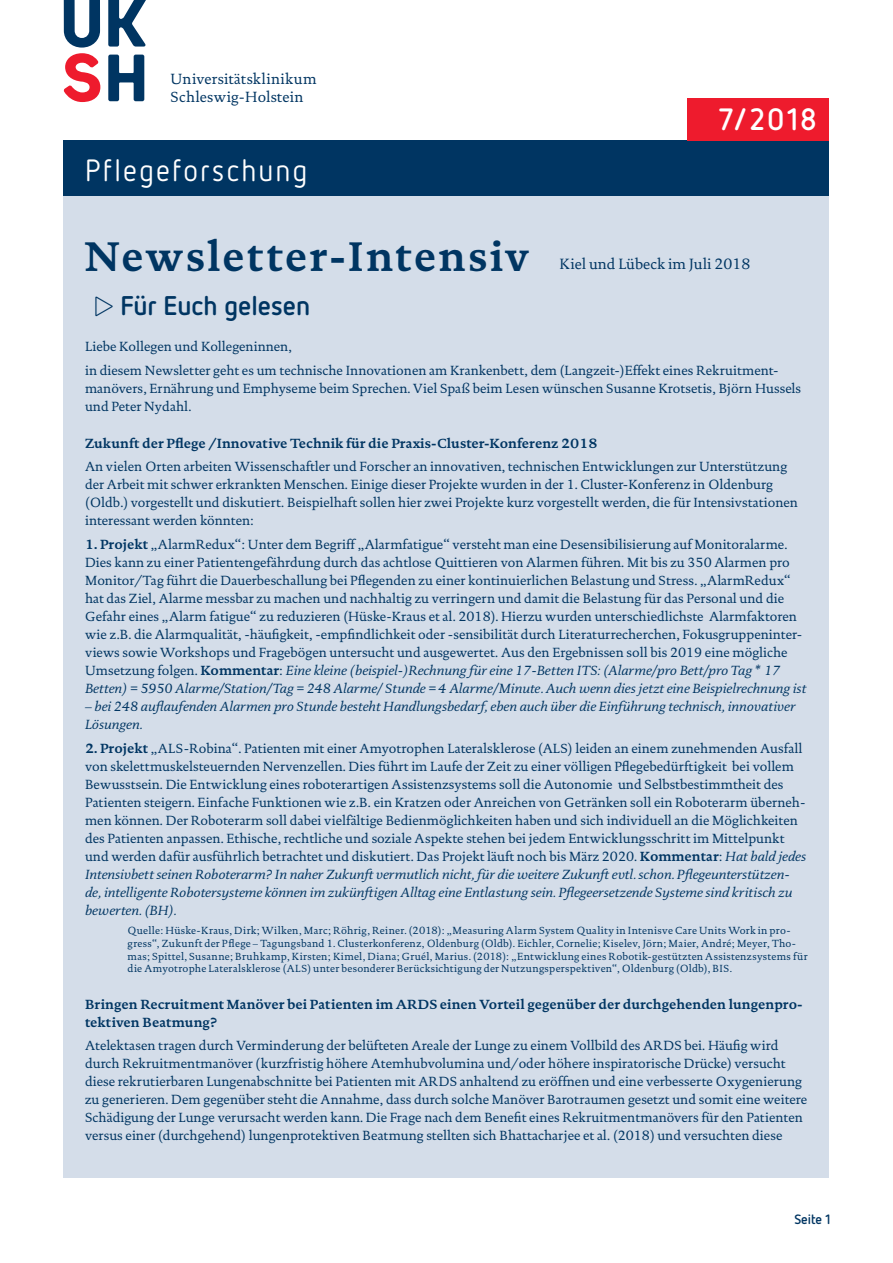
<style>
.page{position:relative;width:893px;height:1263px;background:#fff}
.page>*{position:absolute;margin:0;border:0;box-sizing:border-box;transform-origin:0 0}
.t1{font:700 42px "DTL Documenta TOT";letter-spacing:.045em;color:#003562}
.t2{font:30.75px "Netto OT";letter-spacing:.075em;color:#fff}
.t3{font:700 30.75px "Netto OT";color:#fff}
.t4{font:700 27px "Netto OT";color:#003562}
.t5{font:15px/18px "DTL Documenta TOT";letter-spacing:.02em;color:#003562}
.t6{font:15px "DTL Documenta WT";color:#003562}
.t7{font:13.5px/18px "DTL Documenta TOT";color:#003562}
.t8{font:700 13.5px/18px "DTL Documenta TOT";color:#003562}
.t9{font:italic 13.5px/18px "DTL Documenta TOT";color:#003562}
.t10{font:700 13.5px "Netto OT";color:#003562}
.t11{font:10.5px/12.6px "DTL Documenta TOT";letter-spacing:.025em;color:#003562}
.s1{font-family:"Netto Icons OT";font-weight:300}
.s2{font-weight:700}
.s3{font-style:italic}
</style>
<div class="page">
<div style="left:64px;top:140px;width:765px;height:56px;background:#003562"></div>
<div style="left:64px;top:196px;width:765px;height:982px;background:#d4dde9"></div>
<svg style="left:108px;top:55px;width:36px;height:46px"></svg>
<svg style="left:64px;top:0;width:36px;height:102px"></svg>
<svg style="left:108px;top:0;width:38px;height:47px"></svg>
<div style="left:688px;top:98px;width:141px;height:42px;background:#ee1b2d"></div>
<p class="t5" style="left:171px;top:70px;width:148px">Universitätsklinikum<br>Schleswig-Holstein</p>
<h2 class="t2" style="left:85px;top:151px;width:224px">Pflegeforschung</h2>
<h1 class="t1" style="left:85px;top:231px;width:446px">Newsletter-Intensiv</h1>
<h2 class="t3" style="left:719px;top:100px;width:99px">7/2018</h2>
<p class="t6" style="left:560px;top:255px;width:192px">Kiel und Lübeck im Juli 2018</p>
<h3 class="t4" style="left:85px;top:288px;width:227px"><span class="s1">&gt;</span>Für Euch gelesen</h3>
<p class="t7" style="left:85px;top:334px;width:695px;line-height:24.5px">Liebe Kollegen und Kollegeninnen,<br>in diesem Newsletter geht es um technische Innovationen am Krankenbett, dem (Langzeit-)Effekt eines Rekruitment-</p>
<p class="t7" style="left:85px;top:379px;width:718px">manövers, Ernährung und Emphyseme beim Sprechen. Viel Spaß beim Lesen wünschen Susanne Krotsetis, Björn Hussels und Peter Nydahl.</p>
<p class="t8" style="left:85px;top:434px;width:514px">Zukunft der Pflege /Innovative Technik für die Praxis-Cluster-Konferenz 2018</p>
<p class="t7" style="left:85px;top:457px;width:714px">An vielen Orten arbeiten Wissenschaftler und Forscher an innovativen, technischen Entwicklungen zur Unterstützung der Arbeit mit schwer erkrankten Menschen. Einige dieser Projekte wurden in der 1. Cluster-Konferenz in Oldenburg (Oldb.) vorgestellt und diskutiert. Beispielhaft sollen hier zwei Projekte kurz vorgestellt werden, die für Intensivstationen interessant werden könnten:</p>
<p class="t7" style="left:85px;top:535px;width:723px"><span class="s2">1. Projekt</span> „AlarmRedux“: Unter dem Begriff „Alarmfatigue“ versteht man eine Desensibilisierung auf Monitoralarme.<br>Dies kann zu einer Patientengefährdung durch das achtlose Quittieren von Alarmen führen. Mit bis zu 350 Alarmen pro Monitor/Tag führt die Dauerbeschallung bei Pflegenden zu einer kontinuierlichen Belastung und Stress. „AlarmRedux“ hat das Ziel, Alarme messbar zu machen und nachhaltig zu verringern und damit die Belastung für das Personal und die Gefahr eines „Alarm fatigue“ zu reduzieren (Hüske-Kraus et al. 2018). Hierzu wurden unterschiedlichste Alarmfaktoren wie z.B. die Alarmqualität, -häufigkeit, -empfindlichkeit oder -sensibilität durch Literaturrecherchen, Fokusgruppeninter&shy;views sowie Workshops und Fragebögen untersucht und ausgewertet. Aus den Ergebnissen soll bis 2019 eine mögliche Umsetzung folgen. <span class="s2">Kommentar</span>: <span class="s3">Eine kleine (beispiel-)Rechnung für eine 17-Betten ITS: (Alarme/pro Bett/pro Tag * 17<br>Betten) = 5950 Alarme/Station/Tag = 248 Alarme/ Stunde = 4 Alarme/Minute. Auch wenn dies jetzt eine Beispielrechnung ist</span></p>
<p class="t9" style="left:85px;top:697px;width:712px">– bei 248 auflaufenden Alarmen pro Stunde besteht Handlungsbedarf, eben auch über die Einführung technisch, innovativer<br>Lösungen.</p>
<p class="t7" style="left:85px;top:740px;width:723px"><span class="s2">2. Projekt</span> „ALS-Robina“. Patienten mit einer Amyotrophen Lateralsklerose (ALS) leiden an einem zunehmenden Ausfall von skelettmuskelsteuernden Nervenzellen. Dies führt im Laufe der Zeit zu einer völligen Pflegebedürftigkeit bei vollem Bewusstsein. Die Entwicklung eines roboterartigen Assistenzsystems soll die Autonomie und Selbstbestimmtheit des Patienten steigern. Einfache Funktionen wie z.B. ein Kratzen oder Anreichen von Getränken soll ein Roboterarm überneh&shy;men können. Der Roboterarm soll dabei vielfältige Bedienmöglichkeiten haben und sich individuell an die Möglichkeiten des Patienten anpassen. Ethische, rechtliche und soziale Aspekte stehen bei jedem Entwicklungsschritt im Mittelpunkt und werden dafür ausführlich betrachtet und diskutiert. Das Projekt läuft noch bis März 2020. <span class="s2">Kommentar</span>: <span class="s3">Hat bald jedes Intensivbett seinen Roboterarm? In naher Zukunft vermutlich nicht, für die weitere Zukunft evtl. schon. Pflegeunterstützen&shy;de, intelligente Robotersysteme können im zukünftigen Alltag eine Entlastung sein. Pflegeersetzende Systeme sind kritisch zu bewerten. (BH).</span></p>
<p class="t11" style="left:128px;top:924px;width:681px">Quelle: Hüske-Kraus, Dirk; Wilken, Marc; Röhrig, Reiner. (2018): „Measuring Alarm System Quality in Intenisve Care Units Work in pro&shy;gress“, Zukunft der Pflege – Tagungsband 1. Clusterkonferenz, Oldenburg (Oldb). Eichler, Cornelie; Kiselev, Jörn; Maier, André; Meyer, Tho&shy;mas; Spittel, Susanne; Bruhkamp, Kirsten; Kimel, Diana; Gruél, Marius. (2018): „Entwicklung eines Robotik-gestützten Assistenzsystems für die Amyotrophe Lateralsklerose (ALS) unter besonderer Berücksichtigung der Nutzungsperspektiven“, Oldenburg (Oldb), BIS.</p>
<p class="t8" style="left:85px;top:995px;width:719px">Bringen Recruitment Manöver bei Patienten im ARDS einen Vorteil gegenüber der durchgehenden lungenpro&shy;tektiven Beatmung?</p>
<p class="t7" style="left:85px;top:1036px;width:724px">Atelektasen tragen durch Verminderung der belüfteten Areale der Lunge zu einem Vollbild des ARDS bei. Häufig wird durch Rekruitmentmanöver (kurzfristig höhere Atemhubvolumina und/oder höhere inspiratorische Drücke) versucht diese rekrutierbaren Lungenabschnitte bei Patienten mit ARDS anhaltend zu eröffnen und eine verbesserte Oxygenierung zu generieren. Dem gegenüber steht die Annahme, dass durch solche Manöver Barotraumen gesetzt und somit eine weitere Schädigung der Lunge verursacht werden kann. Die Frage nach dem Benefit eines Rekruitmentmanövers für den Patienten versus einer (durchgehend) lungenprotektiven Beatmung stellten sich Bhattacharjee et al. (2018) und versuchten diese</p>
<p class="t10" style="left:794px;top:1210px;width:38px">Seite 1</p>
</div>
